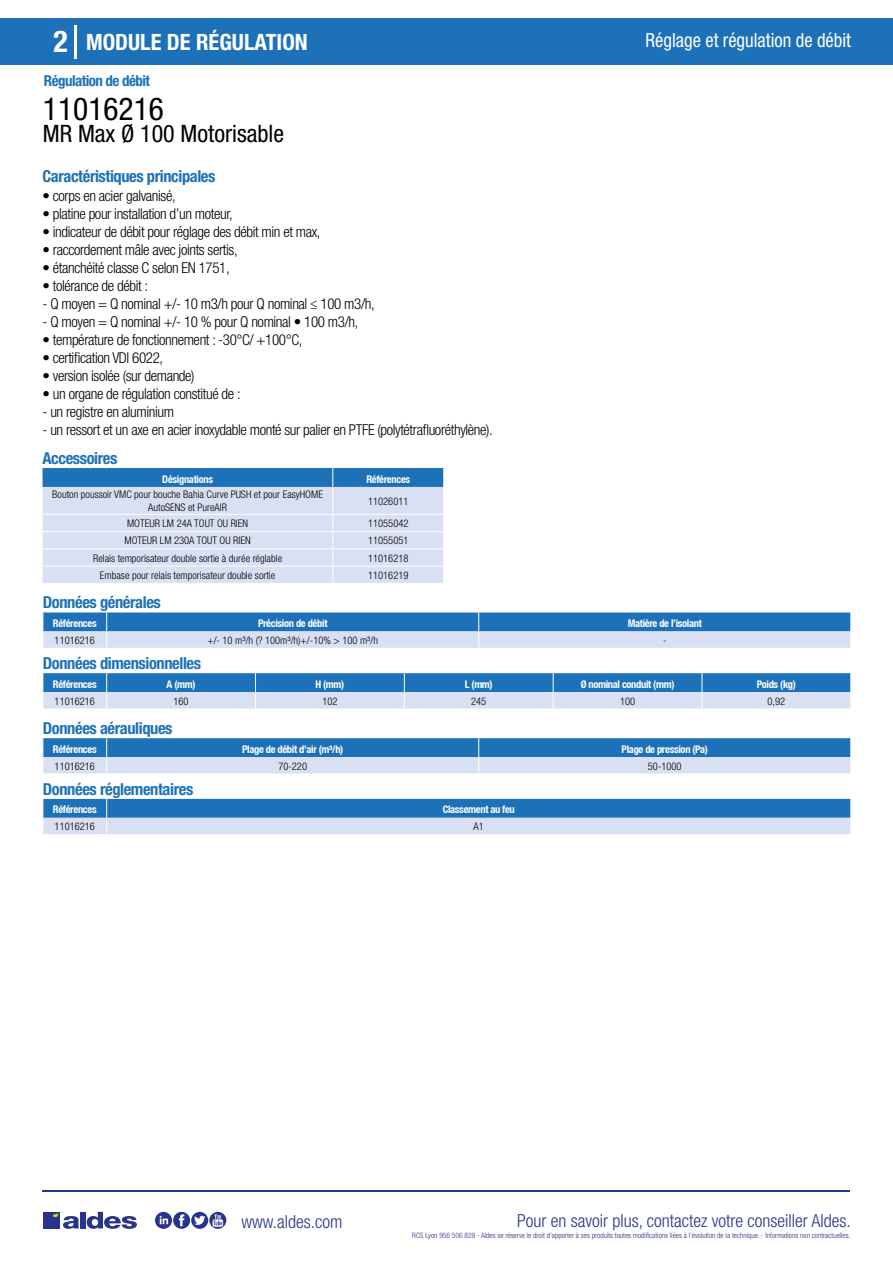
<style>
.page{position:relative;width:893px;height:1263px;background:#fff}
.page>*{position:absolute;margin:0;border:0;box-sizing:border-box;transform-origin:0 0}
.t1{font:condensed 31.5px "Helvetica Neue LT Std";color:#000}
.t2{font:700 condensed 30px "Helvetica Neue LT Std";color:#fff}
.t3{font:condensed 24px "Helvetica Neue LT Std";color:#000}
.t4{font:700 condensed 22.5px "Helvetica Neue LT Std";color:#fff}
.t5{font:condensed 19.5px "Helvetica Neue LT Std";color:#fff;scale:.95 1}
.t6{font:300 condensed 18px "Helvetica Neue";color:#28348b}
.t7{font:700 condensed 16.5px "Helvetica Neue LT Std";letter-spacing:-.025em;color:#1d71b8}
.t8{font:300 condensed 15px "Helvetica Neue LT Std";letter-spacing:-.025em;color:#000}
.t9{font:700 condensed 15px "Helvetica Neue LT Std";letter-spacing:-.035em;color:#1d71b8}
.t10{font:300 condensed 10.5px/12.6px "Helvetica Neue";color:#000;text-align:center}
.t11{font:700 condensed 10.5px "Helvetica Neue";letter-spacing:-.03em;color:#fff}
.t12{font:300 condensed 7.5px "Helvetica Neue";color:#28348b}
</style>
<div class="page">
<div style="left:0;top:18px;width:893px;height:46px;background:#1d71b8"></div>
<hr style="left:74px;top:25px;width:2px;height:33px;background:#fff">
<hr style="left:43px;top:1190px;width:807px;height:1px;background:#28348b">
<svg style="left:155px;top:1212px;width:71px;height:17px"></svg>
<div style="left:43px;top:1212px;width:17px;height:16px;background:#28348b"></div>
<div style="left:80px;top:1212px;width:6px;height:16px;background:#28348b"></div>
<svg style="left:87px;top:1212px;width:50px;height:17px"></svg>
<svg style="left:53px;top:1213px;width:26px;height:16px"></svg>
<svg style="left:43px;top:468px;width:401px;height:115px;background:#bccfe9"></svg>
<svg style="left:43px;top:612px;width:808px;height:36px;background:#79a7d4"></svg>
<svg style="left:43px;top:673px;width:808px;height:36px;background:#79a7d4"></svg>
<svg style="left:43px;top:738px;width:808px;height:36px;background:#78a6d4"></svg>
<svg style="left:43px;top:799px;width:808px;height:35px;background:#75a5d3"></svg>
<h2 class="t2" style="left:54px;top:24px;width:16px">2</h2>
<h3 class="t4" style="left:86px;top:28px;width:223px">MODULE DE RÉGULATION</h3>
<h3 class="t5" style="left:646px;top:29px;width:218px">Réglage et régulation de débit</h3>
<p class="t9" style="left:44px;top:71px;width:108px">Régulation de débit</p>
<h1 class="t1" style="left:43px;top:91px;width:122px">11016216</h1>
<h3 class="t3" style="left:43px;top:120px;width:243px">MR Max Ø 100 Motorisable</h3>
<p class="t7" style="left:43px;top:166px;width:174px">Caractéristiques principales</p>
<p class="t8" style="left:43px;top:187px;width:135px">• corps en acier galvanisé,</p>
<p class="t8" style="left:43px;top:205px;width:192px">• platine pour installation d’un moteur,</p>
<p class="t8" style="left:43px;top:223px;width:279px">• indicateur de débit pour réglage des débit min et max,</p>
<p class="t8" style="left:43px;top:241px;width:197px">• raccordement mâle avec joints sertis,</p>
<p class="t8" style="left:43px;top:259px;width:189px">• étanchéité classe C selon EN 1751,</p>
<p class="t8" style="left:43px;top:277px;width:107px">• tolérance de débit :</p>
<p class="t8" style="left:43px;top:295px;width:334px">- Q moyen = Q nominal +/- 10 m3/h pour Q nominal ≤ 100 m3/h,</p>
<p class="t8" style="left:43px;top:313px;width:317px">- Q moyen = Q nominal +/- 10 % pour Q nominal • 100 m3/h,</p>
<p class="t8" style="left:43px;top:331px;width:261px">• température de fonctionnement : -30°C/ +100°C,</p>
<p class="t8" style="left:43px;top:349px;width:122px">• certification VDI 6022,</p>
<p class="t8" style="left:43px;top:367px;width:154px">• version isolée (sur demande)</p>
<p class="t8" style="left:43px;top:385px;width:200px">• un organe de régulation constitué de :</p>
<p class="t8" style="left:43px;top:403px;width:133px">- un registre en aluminium</p>
<p class="t8" style="left:43px;top:421px;width:452px">- un ressort et un axe en acier inoxydable monté sur palier en PTFE (polytétrafluoréthylène).</p>
<p class="t7" style="left:43px;top:448px;width:76px">Accessoires</p>
<p class="t11" style="left:162px;top:472px;width:52px">Désignations</p>
<p class="t11" style="left:366px;top:472px;width:45px">Références</p>
<p class="t10" style="left:52px;top:488px;width:272px">Bouton poussoir VMC pour bouche Bahia Curve PUSH et pour EasyHOME<br>AutoSENS et PureAIR</p>
<p class="t10" style="left:368px;top:494px;width:42px">11026011</p>
<p class="t10" style="left:127px;top:517px;width:123px">MOTEUR LM 24A TOUT OU RIEN</p>
<p class="t10" style="left:368px;top:517px;width:42px">11055042</p>
<p class="t10" style="left:125px;top:534px;width:128px">MOTEUR LM 230A TOUT OU RIEN</p>
<p class="t10" style="left:368px;top:534px;width:42px">11055051</p>
<p class="t10" style="left:93px;top:551px;width:191px">Relais temporisateur double sortie à durée réglable</p>
<p class="t10" style="left:368px;top:551px;width:42px">11016218</p>
<p class="t10" style="left:100px;top:569px;width:177px">Embase pour relais temporisateur double sortie</p>
<p class="t10" style="left:368px;top:569px;width:42px">11016219</p>
<p class="t7" style="left:43px;top:592px;width:119px">Données générales</p>
<p class="t11" style="left:53px;top:617px;width:45px">Références</p>
<p class="t11" style="left:258px;top:617px;width:71px">Précision de débit</p>
<p class="t11" style="left:628px;top:617px;width:76px">Matière de l’isolant</p>
<p class="t10" style="left:55px;top:634px;width:42px">11016216</p>
<p class="t10" style="left:207px;top:634px;width:172px">+/- 10 m³/h (? 100m³/h)+/-10% &gt; 100 m³/h</p>
<p class="t10" style="left:663px;top:634px;width:5px">-</p>
<p class="t7" style="left:43px;top:653px;width:160px">Données dimensionnelles</p>
<p class="t11" style="left:53px;top:678px;width:45px">Références</p>
<p class="t11" style="left:167px;top:678px;width:30px">A (mm)</p>
<p class="t11" style="left:315px;top:678px;width:30px">H (mm)</p>
<p class="t11" style="left:465px;top:678px;width:29px">L (mm)</p>
<p class="t11" style="left:581px;top:678px;width:95px">Ø nominal conduit (mm)</p>
<p class="t11" style="left:757px;top:678px;width:41px">Poids (kg)</p>
<p class="t10" style="left:55px;top:694px;width:42px">11016216</p>
<p class="t10" style="left:174px;top:694px;width:17px">160</p>
<p class="t10" style="left:322px;top:694px;width:17px">102</p>
<p class="t10" style="left:471px;top:694px;width:17px">245</p>
<p class="t10" style="left:620px;top:694px;width:17px">100</p>
<p class="t10" style="left:768px;top:694px;width:19px">0,92</p>
<p class="t7" style="left:43px;top:718px;width:131px">Données aérauliques</p>
<p class="t11" style="left:53px;top:742px;width:45px">Références</p>
<p class="t11" style="left:242px;top:742px;width:103px">Plage de débit d’air (m³/h)</p>
<p class="t11" style="left:622px;top:742px;width:88px">Plage de pression (Pa)</p>
<p class="t10" style="left:55px;top:759px;width:42px">11016216</p>
<p class="t10" style="left:278px;top:759px;width:30px">70-220</p>
<p class="t10" style="left:648px;top:759px;width:35px">50-1000</p>
<p class="t7" style="left:43px;top:779px;width:152px">Données réglementaires</p>
<p class="t11" style="left:53px;top:803px;width:45px">Références</p>
<p class="t11" style="left:443px;top:803px;width:74px">Classement au feu</p>
<p class="t10" style="left:55px;top:820px;width:42px">11016216</p>
<p class="t10" style="left:474px;top:820px;width:12px">A1</p>
<p class="t6" style="left:241px;top:1211px;width:102px">www.aldes.com</p>
<p class="t6" style="left:517px;top:1211px;width:335px">Pour en savoir plus, contactez votre conseiller Aldes.</p>
<p class="t12" style="left:412px;top:1230px;width:440px">RCS Lyon 956 506 828 - Aldes se réserve le droit d’apporter à ses produits toutes modifications liées à l’évolution de la technique. - Informations non contractuelles.</p>
</div>
